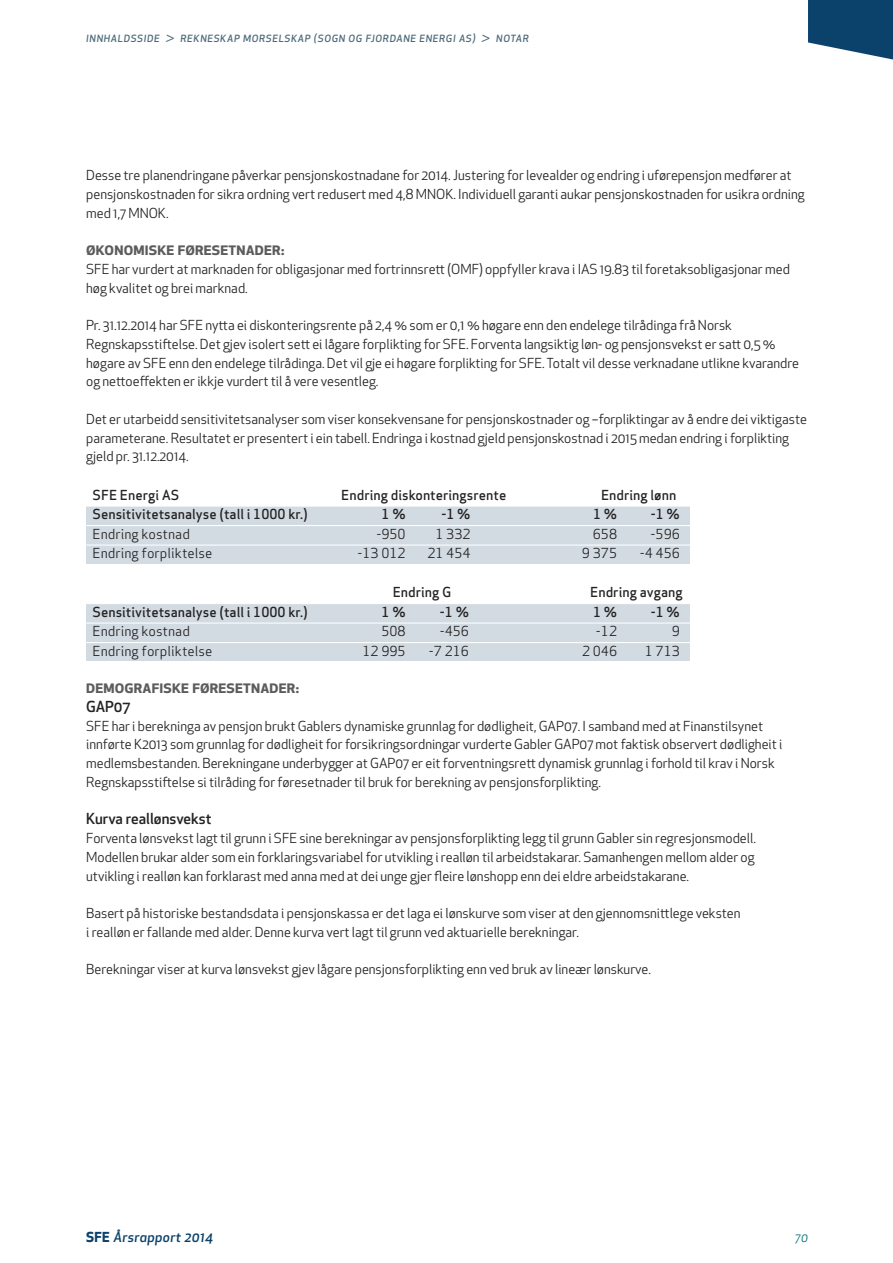
<style>
.page{position:relative;width:893px;height:1263px;background:#fff}
.page>*{position:absolute;margin:0;border:0;box-sizing:border-box;transform-origin:0 0}
.t1{font:500 14.85px "Apex New";color:#232122}
.t2{font:13.5px/18.8px "Apex New";color:#232122}
.t3{font:500 13.5px "Apex Sans";color:#232122}
.t4{font:13.5px "Apex Sans";color:#232122}
.t5{font:italic 500 13.5px "Apex New";letter-spacing:.03em;color:#0b426c}
.t6{font:700 12.75px "Apex New";letter-spacing:.015em;color:#5d5c5d;scale:1.1 1}
.t7{font:italic 12px "Apex New";color:#006c77}
.t8{font:italic 500 9.75px "Apex New";letter-spacing:.075em;color:#4d6a7a}
.s1{font-weight:700;font-style:normal}
</style>
<div class="page">
<div style="left:86px;top:603px;width:603px;height:57px;background:#d3dbe2"></div>
<div style="left:86px;top:507px;width:603px;height:57px;background:#d3dbe2"></div>
<svg style="left:808px;top:0;width:84px;height:60px;background:#305e82"></svg>
<hr style="left:86px;top:525px;width:722px;height:1px;background:#fff">
<hr style="left:86px;top:545px;width:722px;height:1px;background:#fff">
<hr style="left:86px;top:603px;width:722px;height:1px;background:#fff">
<hr style="left:86px;top:623px;width:722px;height:1px;background:#fff">
<hr style="left:86px;top:642px;width:722px;height:1px;background:#fff">
<p class="t8" style="left:86px;top:33px;width:444px">INNHALDSSIDE &gt; REKNESKAP MORSELSKAP (SOGN OG FJORDANE ENERGI AS) &gt; NOTAR</p>
<p class="t2" style="left:86px;top:168px;width:720px">Desse tre planendringane påverkar pensjonskostnadane for 2014. Justering for levealder og endring i uførepensjon medfører at pensjonskostnaden for sikra ordning vert redusert med 4,8 MNOK. Individuell garanti aukar pensjonskostnaden for usikra ordning med 1,7 MNOK.</p>
<p class="t6" style="left:86px;top:243px;width:182px">ØKONOMISKE FØRESETNADER:</p>
<p class="t2" style="left:86px;top:261px;width:705px">SFE har vurdert at marknaden for obligasjonar med fortrinnsrett (OMF) oppfyller krava i IAS 19.83 til foretaksobligasjonar med høg kvalitet og brei marknad.</p>
<p class="t2" style="left:86px;top:318px;width:714px">Pr. 31.12.2014 har SFE nytta ei diskonteringsrente på 2,4 % som er 0,1 % høgare enn den endelege tilrådinga frå Norsk Regnskapsstiftelse. Det gjev isolert sett ei lågare forplikting for SFE. Forventa langsiktig løn- og pensjonsvekst er satt 0,5 % høgare av SFE enn den endelege tilrådinga. Det vil gje ei høgare forplikting for SFE. Totalt vil desse verknadane utlikne kvarandre og nettoeffekten er ikkje vurdert til å vere vesentleg.</p>
<p class="t2" style="left:86px;top:411px;width:722px">Det er utarbeidd sensitivitetsanalyser som viser konsekvensane for pensjonskostnader og –forpliktingar av å endre dei viktigaste parameterane. Resultatet er presentert i ein tabell. Endringa i kostnad gjeld pensjonskostnad i 2015 medan endring i forplikting gjeld pr. 31.12.2014.</p>
<p class="t3" style="left:93px;top:490px;width:88px">SFE Energi AS</p>
<p class="t3" style="left:341px;top:490px;width:167px">Endring diskonteringsrente</p>
<p class="t3" style="left:601px;top:490px;width:77px">Endring lønn</p>
<p class="t3" style="left:93px;top:509px;width:217px">Sensitivitetsanalyse (tall i 1000 kr.)</p>
<p class="t3" style="left:382px;top:509px;width:26px">1 %</p>
<p class="t3" style="left:441px;top:509px;width:31px">-1 %</p>
<p class="t3" style="left:593px;top:509px;width:26px">1 %</p>
<p class="t3" style="left:651px;top:509px;width:31px">-1 %</p>
<p class="t4" style="left:93px;top:529px;width:99px">Endring kostnad</p>
<p class="t4" style="left:376px;top:529px;width:31px">-950</p>
<p class="t4" style="left:435px;top:529px;width:37px">1 332</p>
<p class="t4" style="left:593px;top:529px;width:26px">658</p>
<p class="t4" style="left:650px;top:529px;width:31px">-596</p>
<p class="t4" style="left:93px;top:548px;width:121px">Endring forpliktelse</p>
<p class="t4" style="left:357px;top:548px;width:50px">-13 012</p>
<p class="t4" style="left:427px;top:548px;width:45px">21 454</p>
<p class="t4" style="left:582px;top:548px;width:37px">9 375</p>
<p class="t4" style="left:640px;top:548px;width:42px">-4 456</p>
<p class="t3" style="left:393px;top:587px;width:60px">Endring G</p>
<p class="t3" style="left:590px;top:587px;width:94px">Endring avgang</p>
<p class="t3" style="left:93px;top:607px;width:217px">Sensitivitetsanalyse (tall i 1000 kr.)</p>
<p class="t3" style="left:382px;top:607px;width:26px">1 %</p>
<p class="t3" style="left:440px;top:607px;width:31px">-1 %</p>
<p class="t3" style="left:593px;top:607px;width:26px">1 %</p>
<p class="t3" style="left:651px;top:607px;width:31px">-1 %</p>
<p class="t4" style="left:93px;top:626px;width:99px">Endring kostnad</p>
<p class="t4" style="left:381px;top:626px;width:26px">508</p>
<p class="t4" style="left:440px;top:626px;width:31px">-456</p>
<p class="t4" style="left:596px;top:626px;width:23px">-12</p>
<p class="t4" style="left:672px;top:626px;width:10px">9</p>
<p class="t4" style="left:93px;top:646px;width:121px">Endring forpliktelse</p>
<p class="t4" style="left:362px;top:646px;width:45px">12 995</p>
<p class="t4" style="left:429px;top:646px;width:42px">-7 216</p>
<p class="t4" style="left:582px;top:646px;width:37px">2 046</p>
<p class="t4" style="left:645px;top:646px;width:37px">1 713</p>
<p class="t6" style="left:86px;top:681px;width:195px">DEMOGRAFISKE FØRESETNADER:</p>
<p class="t1" style="left:86px;top:701px;width:46px">GAP07</p>
<p class="t2" style="left:86px;top:718px;width:698px">SFE har i berekninga av pensjon brukt Gablers dynamiske grunnlag for dødligheit, GAP07. I samband med at Finanstilsynet innførte K2013 som grunnlag for dødligheit for forsikringsordningar vurderte Gabler GAP07 mot faktisk observert dødligheit i medlemsbestanden. Berekningane underbygger at GAP07 er eit forventningsrett dynamisk grunnlag i forhold til krav i Norsk Regnskapsstiftelse si tilråding for føresetnader til bruk for berekning av pensjonsforplikting.</p>
<p class="t1" style="left:86px;top:813px;width:127px">Kurva reallønsvekst</p>
<p class="t2" style="left:86px;top:831px;width:671px;text-align:justify">Forventa lønsvekst lagt til grunn i SFE sine berekningar av pensjonsforplikting legg til grunn Gabler sin regresjonsmodell.<br>Modellen brukar alder som ein forklaringsvariabel for utvikling i realløn til arbeidstakarar. Samanhengen mellom alder og utvikling i realløn kan forklarast med anna med at dei unge gjer fleire lønshopp enn dei eldre arbeidstakarane.</p>
<p class="t2" style="left:86px;top:906px;width:656px">Basert på historiske bestandsdata i pensjonskassa er det laga ei lønskurve som viser at den gjennomsnittlege veksten i realløn er fallande med alder. Denne kurva vert lagt til grunn ved aktuarielle berekningar.</p>
<p class="t2" style="left:86px;top:962px;width:566px">Berekningar viser at kurva lønsvekst gjev lågare pensjonsforplikting enn ved bruk av lineær lønskurve.</p>
<p class="t5" style="left:86px;top:1229px;width:129px"><span class="s1">SFE</span> Årsrapport 2014</p>
<p class="t7" style="left:795px;top:1233px;width:14px">70</p>
</div>
